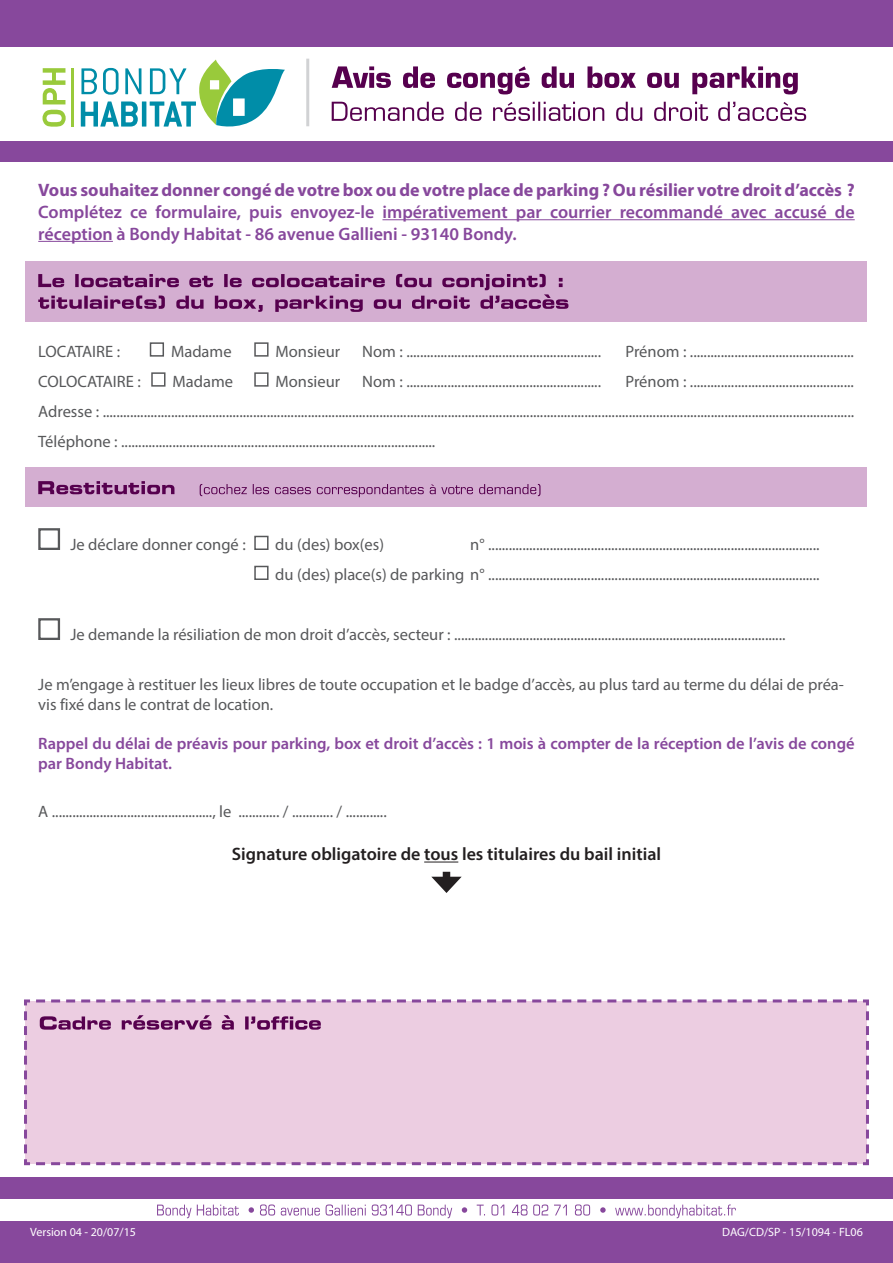
<style>
.page{position:relative;width:893px;height:1263px;background:#fff}
.page>*{position:absolute;margin:0;border:0;box-sizing:border-box;transform-origin:0 0}
.t1{font:600 18px/21.6px "Myriad Pro";color:#87489c}
.t2{font:700 18px "Myriad Pro";color:#87489c}
.t3{font:600 18px "Myriad Pro";color:#231f20}
.t4{font:16.5px/30px "Myriad Pro";color:#57585a}
.t5{font:600 16.5px/19.8px "Myriad Pro";color:#87489c}
.t6{font:12px "Myriad Pro";color:#fff}
</style>
<div class="page">
<div style="left:0;top:0;width:893px;height:162px;background:#87489c"></div>
<div style="left:0;top:47px;width:893px;height:93px;background:#fff"></div>
<svg style="left:81px;top:68px;width:16px;height:26px"></svg>
<svg style="left:103px;top:68px;width:16px;height:27px"></svg>
<svg style="left:125px;top:68px;width:16px;height:26px"></svg>
<svg style="left:81px;top:101px;width:57px;height:26px"></svg>
<hr style="left:142px;top:101px;width:4px;height:26px;background:#008da8">
<svg style="left:43px;top:110px;width:23px;height:17px"></svg>
<svg style="left:43px;top:68px;width:22px;height:36px"></svg>
<hr style="left:72px;top:68px;width:2px;height:59px;background:#99ca3b">
<svg style="left:150px;top:60px;width:135px;height:67px"></svg>
<hr style="left:306px;top:59px;width:3px;height:67px;background:#d1d2d4">
<div style="left:0;top:1178px;width:893px;height:85px;background:#87489c"></div>
<div style="left:0;top:1199px;width:893px;height:21px;background:#fff"></div>
<svg style="left:157px;top:1204px;width:579px;height:14px"></svg>
<svg style="left:332px;top:66px;width:466px;height:28px"></svg>
<svg style="left:332px;top:102px;width:474px;height:19px"></svg>
<hr style="left:382px;top:219px;width:473px;height:1px;background:#87489c">
<hr style="left:38px;top:241px;width:75px;height:1px;background:#87489c">
<div style="left:150px;top:342px;width:14px;height:15px;border:2px solid #57585a"></div>
<div style="left:254px;top:342px;width:15px;height:15px;border:2px solid #57585a"></div>
<div style="left:151px;top:372px;width:14px;height:15px;border:2px solid #57585a"></div>
<div style="left:254px;top:372px;width:15px;height:15px;border:2px solid #57585a"></div>
<hr style="left:424px;top:861px;width:34px;height:1px;background:#231f20">
<div style="left:38px;top:528px;width:22px;height:22px;border:2px solid #57585a"></div>
<div style="left:254px;top:536px;width:15px;height:14px;border:2px solid #57585a"></div>
<div style="left:254px;top:566px;width:15px;height:14px;border:2px solid #57585a"></div>
<div style="left:38px;top:618px;width:22px;height:22px;border:2px solid #57585a"></div>
<div style="left:26px;top:261px;width:841px;height:60px;background:#d4aed1"></div>
<svg style="left:38px;top:274px;width:530px;height:38px"></svg>
<div style="left:26px;top:468px;width:841px;height:39px;background:#d4aed1"></div>
<svg style="left:38px;top:481px;width:502px;height:16px"></svg>
<div style="left:24px;top:999px;width:845px;height:167px;background:#eccde1"></div>
<div style="left:443px;top:872px;width:7px;height:11px;background:#231f20"></div>
<svg style="left:431px;top:877px;width:31px;height:16px"></svg>
<p class="t2" style="left:38px;top:179px;width:818px">Vous souhaitez donner congé de votre box ou de votre place de parking ? Ou résilier votre droit d’accès ?</p>
<p class="t1" style="left:38px;top:201px;width:818px">Complétez ce formulaire, puis envoyez-le impérativement par courrier recommandé avec accusé de réception à Bondy Habitat - 86 avenue Gallieni - 93140 Bondy.</p>
<p class="t4" style="left:38px;top:336px;width:83px">LOCATAIRE :</p>
<p class="t4" style="left:171px;top:336px;width:62px">Madame</p>
<p class="t4" style="left:276px;top:336px;width:66px">Monsieur</p>
<p class="t4" style="left:362px;top:336px;width:240px">Nom : .........................................................</p>
<p class="t4" style="left:626px;top:336px;width:230px">Prénom : ................................................</p>
<p class="t4" style="left:38px;top:366px;width:104px">COLOCATAIRE :</p>
<p class="t4" style="left:172px;top:366px;width:62px">Madame</p>
<p class="t4" style="left:276px;top:366px;width:66px">Monsieur</p>
<p class="t4" style="left:362px;top:366px;width:240px">Nom : .........................................................</p>
<p class="t4" style="left:626px;top:366px;width:230px">Prénom : ................................................</p>
<p class="t4" style="left:38px;top:396px;width:817px">Adresse : ............................................................................................................................................................................................................................<br>Téléphone : ............................................................................................</p>
<p class="t4" style="left:70px;top:529px;width:177px">Je déclare donner congé :</p>
<p class="t4" style="left:275px;top:529px;width:110px">du (des) box(es)</p>
<p class="t4" style="left:470px;top:529px;width:351px">n° .................................................................................................</p>
<p class="t4" style="left:275px;top:559px;width:546px">du (des) place(s) de parking n° .................................................................................................</p>
<p class="t4" style="left:70px;top:619px;width:717px">Je demande la résiliation de mon droit d’accès, secteur : .................................................................................................</p>
<p class="t4" style="left:38px;top:674px;width:807px;line-height:19.8px">Je m’engage à restituer les lieux libres de toute occupation et le badge d’accès, au plus tard au terme du délai de préa&shy;vis fixé dans le contrat de location.</p>
<p class="t5" style="left:38px;top:733px;width:818px">Rappel du délai de préavis pour parking, box et droit d’accès : 1 mois à compter de la réception de l’avis de congé par Bondy Habitat.</p>
<p class="t4" style="left:38px;top:796px;width:350px">A ..............................................., le ............ / ............ / ............</p>
<p class="t3" style="left:232px;top:843px;width:431px">Signature obligatoire de tous les titulaires du bail initial</p>
<p class="t6" style="left:30px;top:1224px;width:107px">Version 04 - 20/07/15</p>
<p class="t6" style="left:722px;top:1224px;width:142px">DAG/CD/SP - 15/1094 - FL06</p>
</div>
